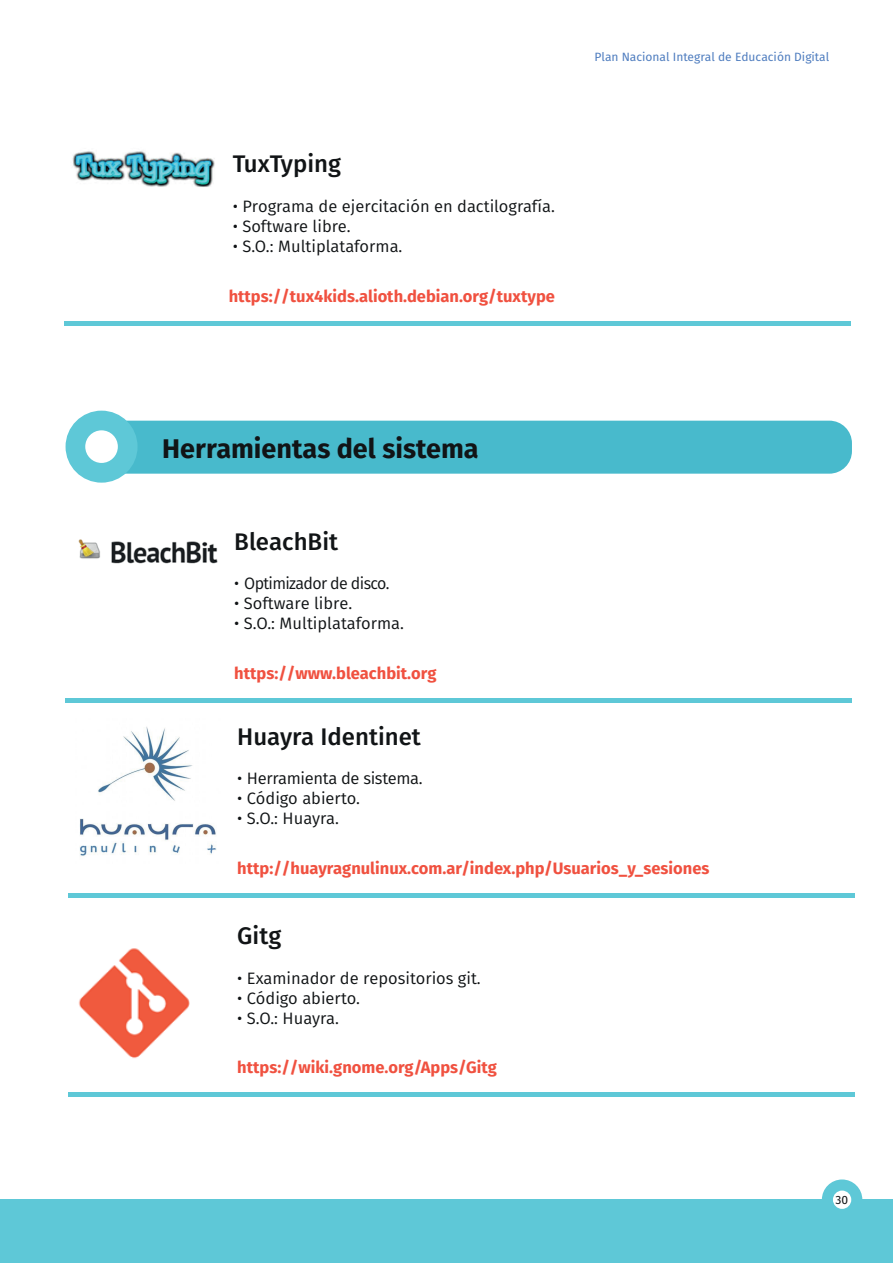
<style>
.page{position:relative;width:893px;height:1263px;background:#fff}
.page>*{position:absolute;margin:0;border:0;box-sizing:border-box;transform-origin:0 0}
.t1{font:700 27px "Fira Sans";color:#111416}
.t2{font:500 24px "Fira Sans";color:#111416}
.t3{font:16.5px "Fira Sans";color:#111416}
.t4{font:700 16.5px "Fira Sans";color:#f05140}
.t5{font:16.5px "Fira Sans";letter-spacing:-.02em;color:#111416}
.t6{font:16.5px "Fira Sans";letter-spacing:-.04em;color:#111416}
.t7{font:12px "Fira Sans";color:#4f7dbf}
.t8{font:12px "Fira Sans";color:#111416}
</style>
<div class="page">
<div style="left:0;top:1199px;width:893px;height:64px;background:#5ec8d7"></div>
<div style="left:822px;top:1179px;width:40px;height:41px;background:#5ec8d7;border-radius:50%"></div>
<div style="left:833px;top:1190px;width:18px;height:19px;background:#fff;border-radius:50%"></div>
<img style="left:72px;top:151px;width:143px;height:36px">
<hr style="left:64px;top:321px;width:786px;height:4px;background:#5ec8d7">
<hr style="left:69px;top:1093px;width:786px;height:4px;background:#5ec8d7">
<div style="left:69px;top:893px;width:786px;height:5px;background:#5ec8d7"></div>
<img style="left:78px;top:948px;width:112px;height:111px">
<img style="left:80px;top:727px;width:137px;height:129px">
<div style="left:66px;top:698px;width:786px;height:5px;background:#5ec8d7"></div>
<img style="left:78px;top:539px;width:140px;height:25px">
<div style="left:84px;top:421px;width:768px;height:53px;background:#48bacc;border-radius:23px"></div>
<div style="left:66px;top:411px;width:72px;height:72px;background:#5ec8d7;border-radius:50%"></div>
<div style="left:85px;top:430px;width:33px;height:33px;background:#fff;border-radius:50%"></div>
<h2 class="t2" style="left:233px;top:145px;width:110px">TuxTyping</h2>
<p class="t3" style="left:233px;top:194px;width:324px">• Programa de ejercitación en dactilografía.</p>
<p class="t3" style="left:233px;top:214px;width:120px">• Software libre.</p>
<p class="t3" style="left:233px;top:234px;width:171px">• S.O.: Multiplataforma.</p>
<p class="t4" style="left:229px;top:282px;width:328px">https://tux4kids.alioth.debian.org/tuxtype</p>
<p class="t7" style="left:594px;top:48px;width:236px">Plan Nacional Integral de Educación Digital</p>
<h1 class="t1" style="left:162px;top:426px;width:318px">Herramientas del sistema</h1>
<h2 class="t2" style="left:234px;top:522px;width:105px">BleachBit</h2>
<p class="t6" style="left:234px;top:571px;width:157px">• Optimizador de disco.</p>
<p class="t3" style="left:234px;top:591px;width:120px">• Software libre.</p>
<p class="t3" style="left:234px;top:611px;width:171px">• S.O.: Multiplataforma.</p>
<p class="t4" style="left:234px;top:659px;width:204px">https://www.bleachbit.org</p>
<h2 class="t2" style="left:237px;top:717px;width:185px">Huayra Identinet</h2>
<p class="t5" style="left:237px;top:766px;width:187px">• Herramienta de sistema.</p>
<p class="t3" style="left:237px;top:786px;width:124px">• Código abierto.</p>
<p class="t3" style="left:237px;top:806px;width:103px">• S.O.: Huayra.</p>
<p class="t4" style="left:237px;top:854px;width:474px">http://huayragnulinux.com.ar/index.php/Usuarios_y_sesiones</p>
<h2 class="t2" style="left:237px;top:917px;width:45px">Gitg</h2>
<p class="t3" style="left:237px;top:966px;width:245px">• Examinador de repositorios git.</p>
<p class="t3" style="left:237px;top:986px;width:124px">• Código abierto.</p>
<p class="t3" style="left:237px;top:1005px;width:103px">• S.O.: Huayra.</p>
<p class="t4" style="left:237px;top:1054px;width:261px">https://wiki.gnome.org/Apps/Gitg</p>
<p class="t8" style="left:835px;top:1190px;width:14px">30</p>
</div>
